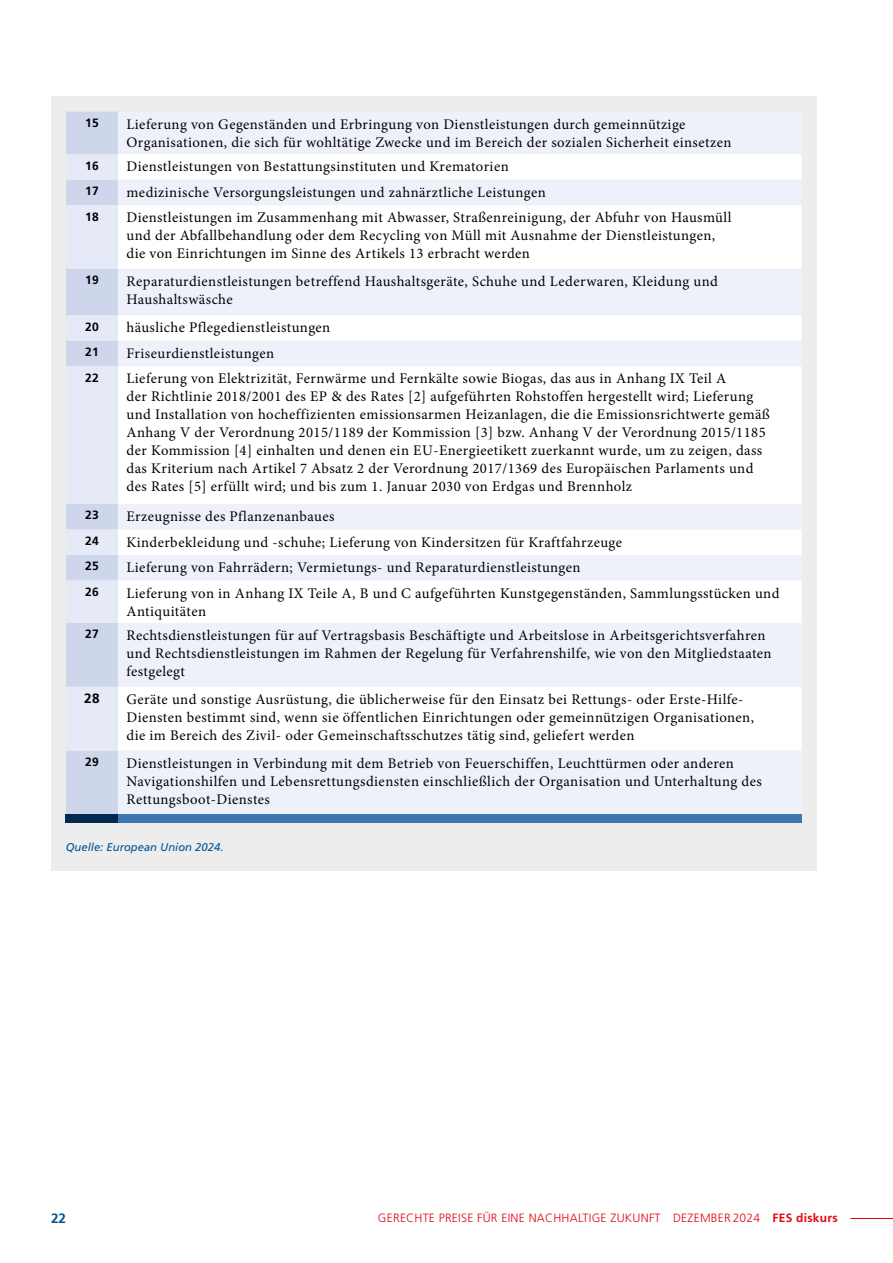
<style>
.page{position:relative;width:893px;height:1263px;background:#fff}
.page>*{position:absolute;margin:0;border:0;box-sizing:border-box;transform-origin:0 0}
.t1{font:14.7px/18px "Minion Pro";letter-spacing:.03em;color:#000}
.t2{font:700 13.5px "Frutiger LT Pro";color:#005597}
.t3{font:700 13.5px "Frutiger LT Pro";color:#000}
.t4{font:300 12px "Frutiger LT Pro";letter-spacing:.02em;color:#e30613}
.t5{font:700 12px "Frutiger LT Pro";letter-spacing:.02em;color:#000}
.INFOGR_23_Quelle_7_5{font:italic 11.25px "Frutiger LT Pro";color:#005597}
.s1{font-weight:700}
</style>
<div class="page">
<hr style="left:850px;top:1218px;width:43px;height:1px;background:#e30613">
<div style="left:51px;top:97px;width:765px;height:774px;background:#ededed"></div>
<div style="left:118px;top:112px;width:683px;height:702px;background:#eef1f9"></div>
<svg style="left:66px;top:112px;width:52px;height:702px"></svg>
<svg style="left:118px;top:154px;width:683px;height:596px;fill:#fff"></svg>
<div style="left:66px;top:814px;width:52px;height:9px;background:#002a50"></div>
<div style="left:118px;top:814px;width:683px;height:9px;background:#3e76b0"></div>
<p class="t5" style="left:85px;top:116px;width:15px">15</p>
<p class="t1" style="left:126px;top:115px;width:606px">Lieferung von Gegenständen und Erbringung von Dienstleistungen durch gemeinnützige<br>Organisationen, die sich für wohltätige Zwecke und im Bereich der sozialen Sicherheit einsetzen</p>
<p class="t5" style="left:85px;top:158px;width:15px">16</p>
<p class="t1" style="left:126px;top:158px;width:384px">Dienstleistungen von Bestattungsinstituten und Krematorien</p>
<p class="t5" style="left:85px;top:184px;width:15px">17</p>
<p class="t1" style="left:126px;top:183px;width:421px">medizinische Versorgungsleistungen und zahnärztliche Leistungen</p>
<p class="t5" style="left:85px;top:209px;width:15px">18</p>
<p class="t1" style="left:126px;top:209px;width:607px">Dienstleistungen im Zusammenhang mit Abwasser, Straßenreinigung, der Abfuhr von Hausmüll und der Abfallbehandlung oder dem Recycling von Müll mit Ausnahme der Dienstleistungen, die von Einrichtungen im Sinne des Artikels 13 erbracht werden</p>
<p class="t5" style="left:85px;top:273px;width:15px">19</p>
<p class="t1" style="left:126px;top:272px;width:593px">Reparaturdienstleistungen betreffend Haushaltsgeräte, Schuhe und Lederwaren, Kleidung und<br>Haushaltswäsche</p>
<p class="t5" style="left:85px;top:319px;width:15px">20</p>
<p class="t1" style="left:126px;top:319px;width:205px">häusliche Pflegedienstleistungen</p>
<p class="t5" style="left:85px;top:345px;width:15px">21</p>
<p class="t1" style="left:126px;top:344px;width:149px">Friseurdienstleistungen</p>
<p class="t5" style="left:85px;top:370px;width:15px">22</p>
<p class="t1" style="left:126px;top:370px;width:645px">Lieferung von Elektrizität, Fernwärme und Fernkälte sowie Biogas, das aus in Anhang IX Teil A<br>der Richtlinie 2018/2001 des EP &amp; des Rates [2] aufgeführten Rohstoffen hergestellt wird; Lieferung und Installation von hocheffizienten emissionsarmen Heizanlagen, die die Emissionsrichtwerte gemäß Anhang V der Verordnung 2015/1189 der Kommission [3] bzw. Anhang V der Verordnung 2015/1185 der Kommission [4] einhalten und denen ein EU-Energieetikett zuerkannt wurde, um zu zeigen, dass das Kriterium nach Artikel 7 Absatz 2 der Verordnung 2017/1369 des Europäischen Parlaments und des Rates [5] erfüllt wird; und bis zum 1. Januar 2030 von Erdgas und Brennholz</p>
<p class="t5" style="left:85px;top:508px;width:15px">23</p>
<p class="t1" style="left:126px;top:507px;width:209px">Erzeugnisse des Pflanzenanbaues</p>
<p class="t5" style="left:85px;top:533px;width:15px">24</p>
<p class="t1" style="left:126px;top:533px;width:497px">Kinderbekleidung und -schuhe; Lieferung von Kindersitzen für Kraftfahrzeuge</p>
<p class="t5" style="left:85px;top:559px;width:15px">25</p>
<p class="t1" style="left:126px;top:558px;width:456px">Lieferung von Fahrrädern; Vermietungs- und Reparaturdienstleistungen</p>
<p class="t5" style="left:85px;top:584px;width:15px">26</p>
<p class="t1" style="left:126px;top:584px;width:654px">Lieferung von in Anhang IX Teile A, B und C aufgeführten Kunstgegenständen, Sammlungsstücken und<br>Antiquitäten</p>
<p class="t5" style="left:85px;top:627px;width:15px">27</p>
<p class="t1" style="left:126px;top:626px;width:647px">Rechtsdienstleistungen für auf Vertragsbasis Beschäftigte und Arbeitslose in Arbeitsgerichtsverfahren und Rechtsdienstleistungen im Rahmen der Regelung für Verfahrenshilfe, wie von den Mitgliedstaaten festgelegt</p>
<p class="t3" style="left:84px;top:690px;width:17px">28</p>
<p class="t1" style="left:126px;top:690px;width:629px">Geräte und sonstige Ausrüstung, die üblicherweise für den Einsatz bei Rettungs- oder Erste-Hilfe-<br>Diensten bestimmt sind, wenn sie öffentlichen Einrichtungen oder gemeinnützigen Organisationen, die im Bereich des Zivil- oder Gemeinschaftsschutzes tätig sind, geliefert werden</p>
<p class="t5" style="left:85px;top:755px;width:15px">29</p>
<p class="t1" style="left:126px;top:754px;width:637px">Dienstleistungen in Verbindung mit dem Betrieb von Feuerschiffen, Leuchttürmen oder anderen<br>Navigationshilfen und Lebensrettungsdiensten einschließlich der Organisation und Unterhaltung des<br>Rettungsboot-Dienstes</p>
<p class="INFOGR_23_Quelle_7_5" style="left:66px;top:840px;width:159px">Quelle: European Union 2024.</p>
<p class="t2" style="left:51px;top:1210px;width:17px">22</p>
<p class="t4" style="left:378px;top:1211px;width:461px">GERECHTE PREISE FÜR EINE NACHHALTIGE ZUKUNFT DEZEMBER 2024 <span class="s1">FES diskurs</span></p>
</div>
